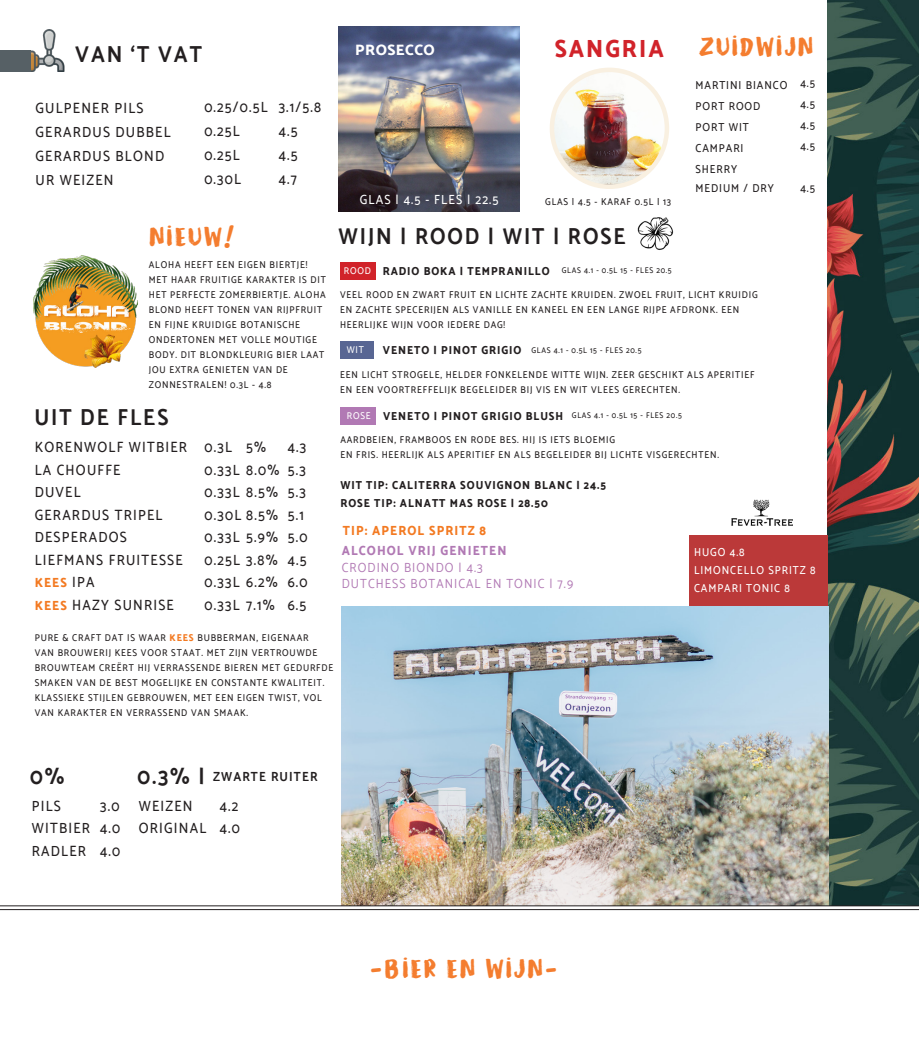
<style>
.page{position:relative;width:919px;height:1042px;background:#fff}
.page>*{position:absolute;margin:0;border:0;box-sizing:border-box;transform-origin:0 0}
.t1{font:43.5px "Tropical Asian DEMO";letter-spacing:.03em;color:#f47d2f}
.t2{font:800 24.75px "Catamaran";letter-spacing:.09em;color:#d1232a;scale:.91 1}
.t3{font:700 23.1px "Catamaran";letter-spacing:.09em;color:#231f20;scale:.91 1}
.t4{font:800 15px "Catamaran";letter-spacing:.03em;color:#fff}
.t5{font:500 14.85px "Catamaran";letter-spacing:.09em;color:#231f20;scale:.91 1}
.t6{font:13.2px "Catamaran";letter-spacing:.09em;color:#b179b4;scale:.91 1}
.t7{font:800 13.2px "Catamaran";letter-spacing:.09em;color:#f37a22;scale:.91 1}
.t8{font:800 13.2px "Catamaran";letter-spacing:.09em;color:#b179b4;scale:.91 1}
.t9{font:500 13.2px "Catamaran";letter-spacing:.09em;color:#fff;scale:.91 1}
.t10{font:700 13.2px "Catamaran";letter-spacing:.09em;color:#231f20;scale:.91 1}
.t11{font:800 11.55px "Catamaran";letter-spacing:.09em;color:#231f20;scale:.91 1}
.t12{font:500 11.55px "Catamaran";letter-spacing:.09em;color:#231f20;scale:.91 1}
.t13{font:500 11.55px "Catamaran";letter-spacing:.09em;color:#fff;scale:.91 1}
.t14{font:500 9.9px/15px "Catamaran";letter-spacing:.09em;color:#231f20;scale:.91 1}
.t15{font:500 9.9px "Catamaran";letter-spacing:.09em;color:#fff;scale:.91 1}
.t16{font:500 8.25px "Catamaran";letter-spacing:.09em;color:#231f20;scale:.91 1}
.s1{font-family:"Pacifico";font-size:27px}
.s2{font-weight:500;font-size:14.85px;color:#231f20}
.s3{font-weight:800;font-size:13.2px;color:#f37a22}
.s4{font-weight:800;color:#f37a22}
.s5{font-size:23.1px}
.s6{font-family:"Pacifico";font-size:31.5px}
</style>
<div class="page">
<img style="left:338px;top:27px;width:181px;height:184px">
<img style="left:827px;top:0;width:91px;height:905px">
<img style="left:26px;top:30px;width:39px;height:42px">
<div style="left:0;top:51px;width:30px;height:21px;background:#566065"></div>
<img style="left:637px;top:217px;width:37px;height:33px">
<img style="left:342px;top:606px;width:486px;height:299px">
<div style="left:689px;top:536px;width:138px;height:70px;background:#bb3939"></div>
<img style="left:731px;top:499px;width:61px;height:26px">
<hr style="left:0;top:905px;width:918px;height:1px;background:#231f20">
<hr style="left:0;top:909px;width:918px;height:1px;background:#231f20">
<img style="left:554px;top:70px;width:113px;height:117px">
<div style="left:549px;top:68px;width:120px;height:121px;border:4px solid #f9f0e1;border-radius:50%"></div>
<div style="left:340px;top:262px;width:36px;height:18px;background:#d1232a"></div>
<div style="left:340px;top:341px;width:33px;height:18px;background:#586693"></div>
<div style="left:340px;top:407px;width:36px;height:17px;background:#b179b4"></div>
<img style="left:33px;top:255px;width:104px;height:113px">
<p class="t3" style="left:75px;top:40px;width:141px">VAN ‘T VAT</p>
<p class="t5" style="left:36px;top:99px;width:120px">GULPENER PILS</p>
<p class="t5" style="left:36px;top:123px;width:150px">GERARDUS DUBBEL</p>
<p class="t5" style="left:36px;top:147px;width:143px">GERARDUS BLOND</p>
<p class="t5" style="left:36px;top:171px;width:87px">UR WEIZEN</p>
<p class="t5" style="left:204px;top:99px;width:71px">0.25/0.5L</p>
<p class="t5" style="left:204px;top:123px;width:41px">0.25L</p>
<p class="t5" style="left:204px;top:147px;width:41px">0.25L</p>
<p class="t5" style="left:204px;top:171px;width:42px">0.30L</p>
<p class="t5" style="left:279px;top:98px;width:48px">3.1/5.8</p>
<p class="t5" style="left:279px;top:122px;width:22px">4.5</p>
<p class="t5" style="left:279px;top:146px;width:22px">4.5</p>
<p class="t5" style="left:279px;top:170px;width:21px">4.7</p>
<p class="t1" style="left:149px;top:207px;width:86px">Nieuw<span class="s1">!</span></p>
<p class="t14" style="left:149px;top:257px;width:196px">ALOHA HEEFT EEN EIGEN BIERTJE!<br>MET HAAR FRUITIGE KARAKTER IS DIT<br>HET PERFECTE ZOMERBIERTJE. ALOHA<br>BLOND HEEFT TONEN VAN RIJPFRUIT<br>EN FIJNE KRUIDIGE BOTANISCHE</p>
<p class="t14" style="left:149px;top:332px;width:194px">ONDERTONEN MET VOLLE MOUTIGE<br>BODY. DIT BLONDKLEURIG BIER LAAT<br>JOU EXTRA GENIETEN VAN DE</p>
<p class="t14" style="left:149px;top:377px;width:136px">ZONNESTRALEN! 0.3L - 4.8</p>
<p class="t3" style="left:34px;top:403px;width:149px">UIT DE FLES</p>
<p class="t5" style="left:35px;top:439px;width:169px">KORENWOLF WITBIER</p>
<p class="t5" style="left:35px;top:461px;width:96px">LA CHOUFFE</p>
<p class="t5" style="left:35px;top:484px;width:52px">DUVEL</p>
<p class="t5" style="left:35px;top:506px;width:142px">GERARDUS TRIPEL</p>
<p class="t5" style="left:35px;top:529px;width:103px">DESPERADOS</p>
<p class="t5" style="left:35px;top:551px;width:164px">LIEFMANS FRUITESSE</p>
<p class="t7" style="left:35px;top:575px;width:67px">KEES <span class="s2">IPA</span></p>
<p class="t5" style="left:35px;top:596px;width:154px"><span class="s3">KEES</span> HAZY SUNRISE</p>
<p class="t5" style="left:246px;top:439px;width:23px">5%</p>
<p class="t5" style="left:288px;top:439px;width:22px">4.3</p>
<p class="t5" style="left:288px;top:461px;width:21px">5.3</p>
<p class="t5" style="left:288px;top:484px;width:21px">5.3</p>
<p class="t5" style="left:288px;top:506px;width:19px">5.1</p>
<p class="t5" style="left:288px;top:529px;width:23px">5.0</p>
<p class="t5" style="left:288px;top:551px;width:22px">4.5</p>
<p class="t5" style="left:288px;top:574px;width:23px">6.0</p>
<p class="t5" style="left:288px;top:596px;width:22px">6.5</p>
<p class="t5" style="left:205px;top:439px;width:32px">0.3L</p>
<p class="t5" style="left:205px;top:461px;width:84px">0.33L 8.0%</p>
<p class="t5" style="left:205px;top:484px;width:82px">0.33L 8.5%</p>
<p class="t5" style="left:205px;top:506px;width:82px">0.30L 8.5%</p>
<p class="t5" style="left:205px;top:529px;width:82px">0.33L 5.9%</p>
<p class="t5" style="left:205px;top:551px;width:82px">0.25L 3.8%</p>
<p class="t5" style="left:205px;top:574px;width:82px">0.33L 6.2%</p>
<p class="t5" style="left:205px;top:596px;width:79px">0.33L 7.1%</p>
<p class="t4" style="left:355px;top:42px;width:81px">PROSECCO</p>
<p class="t2" style="left:554px;top:34px;width:121px">SANGRIA</p>
<p class="t9" style="left:360px;top:192px;width:154px">GLAS | 4.5 - FLES | 22.5</p>
<p class="t14" style="left:545px;top:194px;width:140px">GLAS | 4.5 - KARAF 0.5L | 13</p>
<p class="t3" style="left:338px;top:222px;width:317px">WIJN | ROOD | WIT | ROSE</p>
<p class="t1" style="left:698px;top:18px;width:117px">Zuidwijn</p>
<p class="t12" style="left:695px;top:78px;width:102px">MARTINI BIANCO</p>
<p class="t12" style="left:695px;top:99px;width:73px">PORT ROOD</p>
<p class="t12" style="left:695px;top:120px;width:60px">PORT WIT</p>
<p class="t12" style="left:695px;top:141px;width:54px">CAMPARI</p>
<p class="t12" style="left:695px;top:162px;width:47px">SHERRY</p>
<p class="t12" style="left:800px;top:76px;width:18px">4.5</p>
<p class="t12" style="left:800px;top:97px;width:18px">4.5</p>
<p class="t12" style="left:800px;top:118px;width:18px">4.5</p>
<p class="t12" style="left:800px;top:139px;width:18px">4.5</p>
<p class="t12" style="left:800px;top:181px;width:18px">4.5</p>
<p class="t12" style="left:695px;top:181px;width:87px">MEDIUM / DRY</p>
<p class="t11" style="left:382px;top:264px;width:185px">RADIO BOKA | TEMPRANILLO</p>
<p class="t14" style="left:340px;top:287px;width:460px">VEEL ROOD EN ZWART FRUIT EN LICHTE ZACHTE KRUIDEN. ZWOEL FRUIT, LICHT KRUIDIG<br>EN ZACHTE SPECERIJEN ALS VANILLE EN KANEEL EN EEN LANGE RIJPE AFDRONK. EEN<br>HEERLIJKE WIJN VOOR IEDERE DAG!</p>
<p class="t15" style="left:344px;top:265px;width:31px">ROOD</p>
<p class="t16" style="left:562px;top:266px;width:122px">GLAS 4.1 - 0.5L 15 - FLES 20.5</p>
<p class="t11" style="left:383px;top:344px;width:154px">VENETO | PINOT GRIGIO</p>
<p class="t14" style="left:340px;top:367px;width:457px">EEN LICHT STROGELE, HELDER FONKELENDE WITTE WIJN. ZEER GESCHIKT ALS APERITIEF<br>EN EEN VOORTREFFELIJK BEGELEIDER BIJ VIS EN WIT VLEES GERECHTEN.</p>
<p class="t15" style="left:346px;top:344px;width:20px">WIT</p>
<p class="t16" style="left:531px;top:346px;width:122px">GLAS 4.1 - 0.5L 15 - FLES 20.5</p>
<p class="t11" style="left:383px;top:409px;width:199px">VENETO | PINOT GRIGIO BLUSH</p>
<p class="t14" style="left:340px;top:432px;width:303px">AARDBEIEN, FRAMBOOS EN RODE BES. HIJ IS IETS BLOEMIG</p>
<p class="t14" style="left:340px;top:447px;width:417px">EN FRIS. HEERLIJK ALS APERITIEF EN ALS BEGELEIDER BIJ LICHTE VISGERECHTEN.</p>
<p class="t15" style="left:347px;top:409px;width:28px">ROSE</p>
<p class="t16" style="left:572px;top:411px;width:122px">GLAS 4.1 - 0.5L 15 - FLES 20.5</p>
<p class="t11" style="left:340px;top:478px;width:293px">WIT TIP: CALITERRA SOUVIGNON BLANC | 24.5</p>
<p class="t11" style="left:340px;top:496px;width:229px">ROSE TIP: ALNATT MAS ROSE | 28.50</p>
<p class="t7" style="left:343px;top:522px;width:159px">TIP: APEROL SPRITZ 8</p>
<p class="t8" style="left:342px;top:543px;width:182px">ALCOHOL VRIJ GENIETEN</p>
<p class="t6" style="left:342px;top:559px;width:156px">CRODINO BIONDO | 4.3</p>
<p class="t6" style="left:342px;top:576px;width:256px">DUTCHESS BOTANICAL EN TONIC | 7.9</p>
<p class="t13" style="left:694px;top:545px;width:57px">HUGO 4.8</p>
<p class="t13" style="left:694px;top:563px;width:135px">LIMONCELLO SPRITZ 8</p>
<p class="t13" style="left:694px;top:581px;width:107px">CAMPARI TONIC 8</p>
<p class="t14" style="left:35px;top:630px;width:329px">PURE &amp; CRAFT DAT IS WAAR <span class="s4">KEES</span> BUBBERMAN, EIGENAAR<br>VAN BROUWERIJ KEES VOOR STAAT. MET ZIJN VERTROUWDE BROUWTEAM CREËRT HIJ VERRASSENDE BIEREN MET GEDURFDE SMAKEN VAN DE BEST MOGELIJKE EN CONSTANTE KWALITEIT.<br>KLASSIEKE STIJLEN GEBROUWEN, MET EEN EIGEN TWIST, VOL VAN KARAKTER EN VERRASSEND VAN SMAAK.</p>
<p class="t3" style="left:30px;top:763px;width:39px">0%</p>
<p class="t5" style="left:32px;top:797px;width:33px">PILS</p>
<p class="t5" style="left:32px;top:819px;width:65px">WITBIER</p>
<p class="t5" style="left:32px;top:842px;width:61px">RADLER</p>
<p class="t5" style="left:100px;top:797px;width:23px">3.0</p>
<p class="t5" style="left:100px;top:819px;width:24px">4.0</p>
<p class="t5" style="left:100px;top:842px;width:24px">4.0</p>
<p class="t10" style="left:137px;top:769px;width:200px"><span class="s5">0.3% |</span> ZWARTE RUITER</p>
<p class="t5" style="left:139px;top:797px;width:61px">WEIZEN</p>
<p class="t5" style="left:139px;top:819px;width:76px">ORIGINAL</p>
<p class="t5" style="left:220px;top:797px;width:22px">4.2</p>
<p class="t5" style="left:220px;top:819px;width:24px">4.0</p>
<p class="t1" style="left:369px;top:939px;width:189px"><span class="s6">-</span>bier en wijn<span class="s6">-</span></p>
</div>
